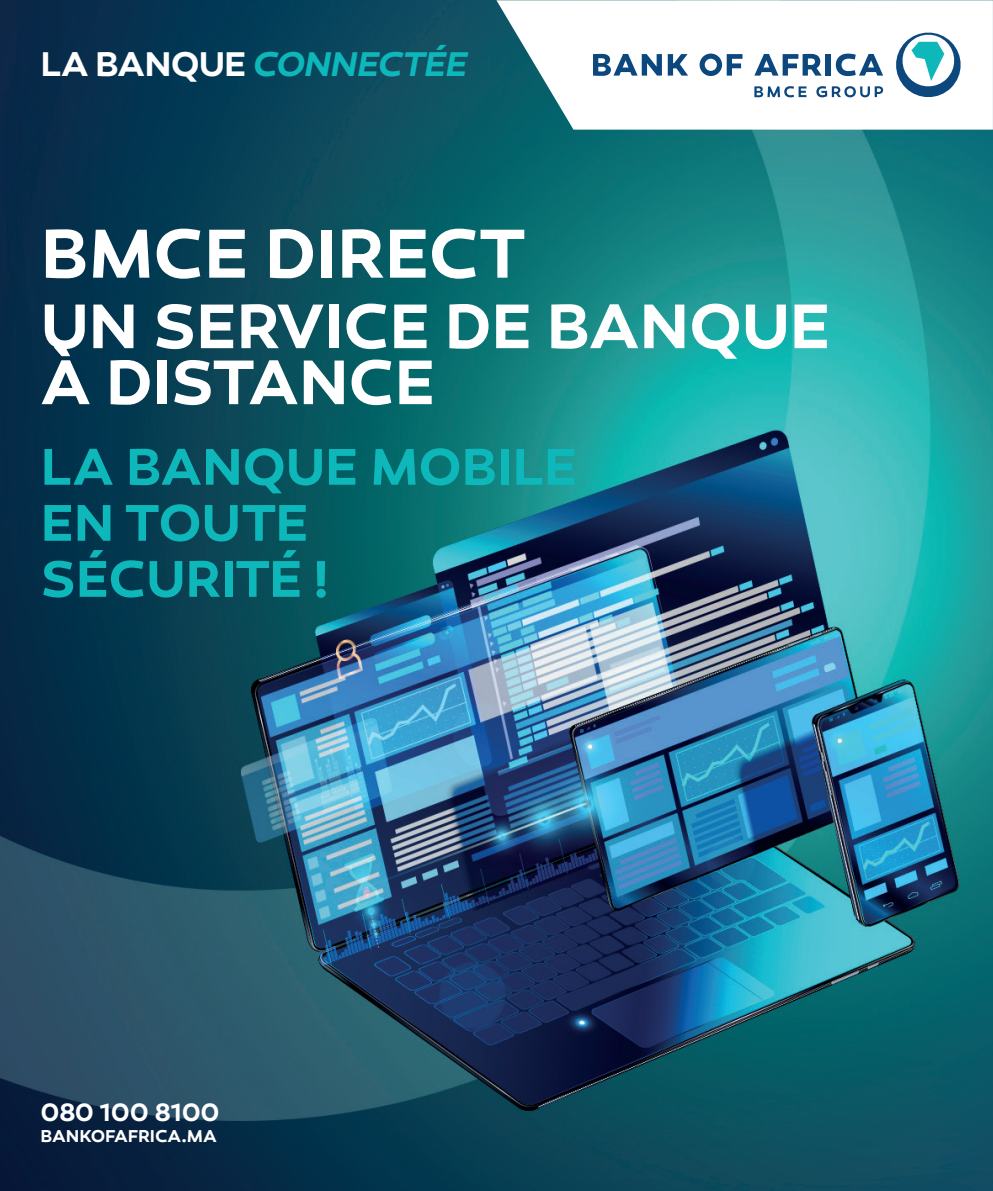
<style>
.page{position:relative;width:993px;height:1191px;background:#fff}
.page>*{position:absolute;margin:0;border:0;box-sizing:border-box;transform-origin:0 0}
.t1{font:600 70.7px "Canaro";letter-spacing:-.005em;color:#fff}
.t2{font:600 64.05px/56px "Canaro";letter-spacing:-.01em;color:#fff}
.t3{font:600 52.5px/56px "Canaro";letter-spacing:-.01em;color:#0eb8ba}
.t4{font:italic 600 35px "Canaro";letter-spacing:-.03em;color:#0eb8ba}
.t5{font:600 25.55px "Canaro";letter-spacing:-.01em;color:#fff}
.t6{font:600 17.5px "Canaro";letter-spacing:-.005em;color:#fff}
.s1{font-style:normal;color:#fff}
</style>
<div class="page">
<img style="left:0;top:0;width:992px;height:1191px">
<svg style="left:496px;top:0;width:496px;height:130px"></svg>
<svg style="left:754px;top:86px;width:52px;height:11px"></svg>
<svg style="left:816px;top:86px;width:66px;height:11px"></svg>
<svg style="left:592px;top:54px;width:69px;height:22px"></svg>
<svg style="left:667px;top:54px;width:21px;height:22px"></svg>
<svg style="left:699px;top:54px;width:43px;height:22px"></svg>
<svg style="left:754px;top:54px;width:67px;height:22px"></svg>
<div style="left:825px;top:54px;width:5px;height:22px;background:#0c487e"></div>
<svg style="left:835px;top:54px;width:47px;height:22px"></svg>
<svg style="left:892px;top:29px;width:71px;height:71px"></svg>
<p class="t4" style="left:40px;top:43px;width:428px"><span class="s1">LA BANQUE</span> CONNECTÉE</p>
<h1 class="t1" style="left:40px;top:210px;width:487px">BMCE DIRECT</h1>
<p class="t2" style="left:40px;top:298px;width:790px">UN SERVICE DE BANQUE<br>À DISTANCE</p>
<p class="t3" style="left:40px;top:439px;width:538px">LA BANQUE MOBILE<br>EN TOUTE<br>SÉCURITÉ !</p>
<p class="t5" style="left:40px;top:1096px;width:181px">080 100 8100</p>
<p class="t6" style="left:40px;top:1125px;width:178px">BANKOFAFRICA.MA</p>
</div>
